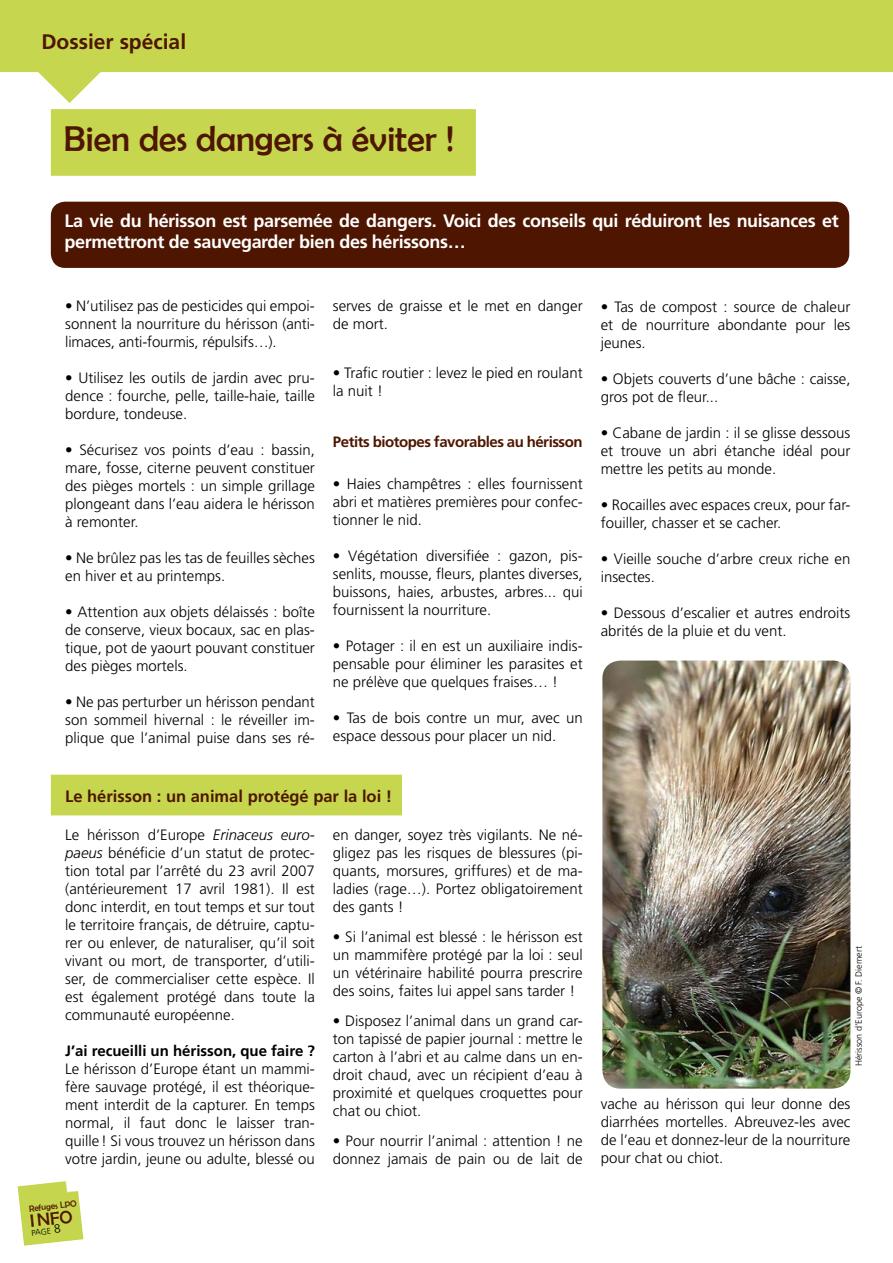
<style>
.page{position:relative;width:893px;height:1263px;background:#fff}
.page>*{position:absolute;margin:0;border:0;box-sizing:border-box;transform-origin:0 0}
.t1{font:36px "Berlin Sans FB";color:#4e1600}
.t2{font:700 21px "Frutiger";color:#4e1600}
.t3{font:700 18px/21.6px "Frutiger";letter-spacing:-.02em;color:#fff}
.t4{font:18px "Berlin Sans FB";color:#4e1600}
.t5{font:700 16.5px "Frutiger";color:#4e1600}
.t6{font:300 15px/18px "Frutiger";color:#000;text-align:justify}
.t7{font:700 15px "Frutiger";letter-spacing:-.03em;color:#4e1600}
.t8{font:700 15px "Frutiger";color:#000}
.t9{font:300 9px "Frutiger";color:#000}
.t10{font:9px "Berlin Sans FB";color:#4e1600}
.t11{font:300 8.4px "Frutiger";color:#000}
.s1{font-style:italic}
.s2{font-size:12px}
</style>
<div class="page">
<div style="left:51px;top:775px;width:351px;height:40px;background:#c6d64e"></div>
<div style="left:0;top:0;width:893px;height:72px;background:#c6d64e"></div>
<svg style="left:33px;top:67px;width:72px;height:36px"></svg>
<img style="left:18px;top:1181px;width:65px;height:65px">
<div style="left:51px;top:109px;width:425px;height:67px;background:#c6d64e;border:2px solid #c6d64e"></div>
<div style="left:52px;top:202px;width:796px;height:65px;background:#4e1600;border-radius:14px"></div>
<div style="left:51px;top:202px;width:798px;height:66px;border:2px solid #4e1600;border-radius:14px"></div>
<img style="left:602px;top:660px;width:248px;height:429px">
<h2 class="t2" style="left:41px;top:29px;width:146px">Dossier spécial</h2>
<h1 class="t1" style="left:64px;top:119px;width:392px">Bien des dangers à éviter !</h1>
<p class="t3" style="left:64px;top:210px;width:776px">La vie du hérisson est parsemée de dangers. Voici des conseils qui réduiront les nuisances et permettront de sauvegarder bien des hérissons…</p>
<p class="t6" style="left:65px;top:296px;width:251px">• N’utilisez pas de pesticides qui empoi&shy;sonnent la nourriture du hérisson (anti&shy;limaces, anti-fourmis, répulsifs…).</p>
<p class="t6" style="left:65px;top:368px;width:251px">• Utilisez les outils de jardin avec pru&shy;dence : fourche, pelle, taille-haie, taille bordure, tondeuse.</p>
<p class="t6" style="left:65px;top:440px;width:251px">• Sécurisez vos points d’eau : bassin, mare, fosse, citerne peuvent constituer des pièges mortels : un simple grillage plongeant dans l’eau aidera le hérisson à remonter.</p>
<p class="t6" style="left:65px;top:548px;width:251px">• Ne brûlez pas les tas de feuilles sèches en hiver et au printemps.</p>
<p class="t6" style="left:65px;top:602px;width:251px">• Attention aux objets délaissés : boîte de conserve, vieux bocaux, sac en plas&shy;tique, pot de yaourt pouvant constituer des pièges mortels.</p>
<p class="t6" style="left:65px;top:692px;width:251px">• Ne pas perturber un hérisson pendant son sommeil hivernal : le réveiller im&shy;plique que l’animal puise dans ses ré-</p>
<p class="t6" style="left:333px;top:296px;width:251px">serves de graisse et le met en danger de mort.</p>
<p class="t6" style="left:333px;top:364px;width:251px">• Trafic routier : levez le pied en roulant la nuit !</p>
<p class="t7" style="left:333px;top:433px;width:251px">Petits biotopes favorables au hérisson</p>
<p class="t6" style="left:333px;top:475px;width:251px">• Haies champêtres : elles fournissent abri et matières premières pour confec&shy;tionner le nid.</p>
<p class="t6" style="left:333px;top:547px;width:251px">• Végétation diversifiée : gazon, pis&shy;senlits, mousse, fleurs, plantes diverses, buissons, haies, arbustes, arbres... qui fournissent la nourriture.</p>
<p class="t6" style="left:333px;top:637px;width:251px">• Potager : il en est un auxiliaire indis&shy;pensable pour éliminer les parasites et ne prélève que quelques fraises… !</p>
<p class="t6" style="left:333px;top:709px;width:251px">• Tas de bois contre un mur, avec un espace dessous pour placer un nid.</p>
<p class="t5" style="left:65px;top:787px;width:329px">Le hérisson : un animal protégé par la loi !</p>
<p class="t6" style="left:65px;top:826px;width:251px">Le hérisson d’Europe <span class="s1">Erinaceus euro&shy;paeus</span> bénéficie d’un statut de protec&shy;tion total par l’arrêté du 23 avril 2007 (antérieurement 17 avril 1981). Il est donc interdit, en tout temps et sur tout le territoire français, de détruire, captu&shy;rer ou enlever, de naturaliser, qu’il soit vivant ou mort, de transporter, d’utili&shy;ser, de commercialiser cette espèce. Il est également protégé dans toute la communauté européenne.</p>
<p class="t8" style="left:65px;top:1042px;width:251px">J’ai recueilli un hérisson, que faire ?</p>
<p class="t6" style="left:65px;top:1060px;width:251px">Le hérisson d’Europe étant un mammi&shy;fère sauvage protégé, il est théorique&shy;ment interdit de la capturer. En temps normal, il faut donc le laisser tran&shy;quille! Si vous trouvez un hérisson dans votre jardin, jeune ou adulte, blessé ou</p>
<p class="t10" style="left:29px;top:1204px;width:50px;rotate:-6deg">Refuges LPO</p>
<p class="t4" style="left:29px;top:1210px;width:40px;rotate:-6deg">I nfo</p>
<p class="t11" style="left:31px;top:1228px;width:31px;rotate:-6deg">page <span class="s2">8</span></p>
<p class="t6" style="left:333px;top:826px;width:251px">en danger, soyez très vigilants. Ne né&shy;gligez pas les risques de blessures (pi&shy;quants, morsures, griffures) et de ma&shy;ladies (rage…). Portez obligatoirement des gants !</p>
<p class="t6" style="left:333px;top:928px;width:251px">• Si l’animal est blessé : le hérisson est un mammifère protégé par la loi : seul un vétérinaire habilité pourra prescrire des soins, faites lui appel sans tarder !</p>
<p class="t6" style="left:333px;top:1012px;width:251px">• Disposez l’animal dans un grand car&shy;ton tapissé de papier journal : mettre le carton à l’abri et au calme dans un en&shy;droit chaud, avec un récipient d’eau à proximité et quelques croquettes pour chat ou chiot.</p>
<p class="t6" style="left:333px;top:1132px;width:251px">• Pour nourrir l’animal : attention ! ne donnez jamais de pain ou de lait de</p>
<p class="t6" style="left:601px;top:298px;width:251px">• Tas de compost : source de chaleur et de nourriture abondante pour les jeunes.</p>
<p class="t6" style="left:601px;top:370px;width:251px">• Objets couverts d’une bâche : caisse, gros pot de fleur...</p>
<p class="t6" style="left:601px;top:424px;width:251px">• Cabane de jardin : il se glisse dessous et trouve un abri étanche idéal pour mettre les petits au monde.</p>
<p class="t6" style="left:601px;top:496px;width:251px">• Rocailles avec espaces creux, pour far&shy;fouiller, chasser et se cacher.</p>
<p class="t6" style="left:601px;top:550px;width:251px">• Vieille souche d’arbre creux riche en insectes.</p>
<p class="t6" style="left:601px;top:604px;width:251px">• Dessous d’escalier et autres endroits abrités de la pluie et du vent.</p>
<p class="t9" style="left:854px;top:1066px;width:121px;rotate:-90deg">Hérisson d’Europe © F. Diemert</p>
<p class="t6" style="left:601px;top:1095px;width:251px">vache au hérisson qui leur donne des diarrhées mortelles. Abreuvez-les avec de l’eau et donnez-leur de la nourriture pour chat ou chiot.</p>
</div>
